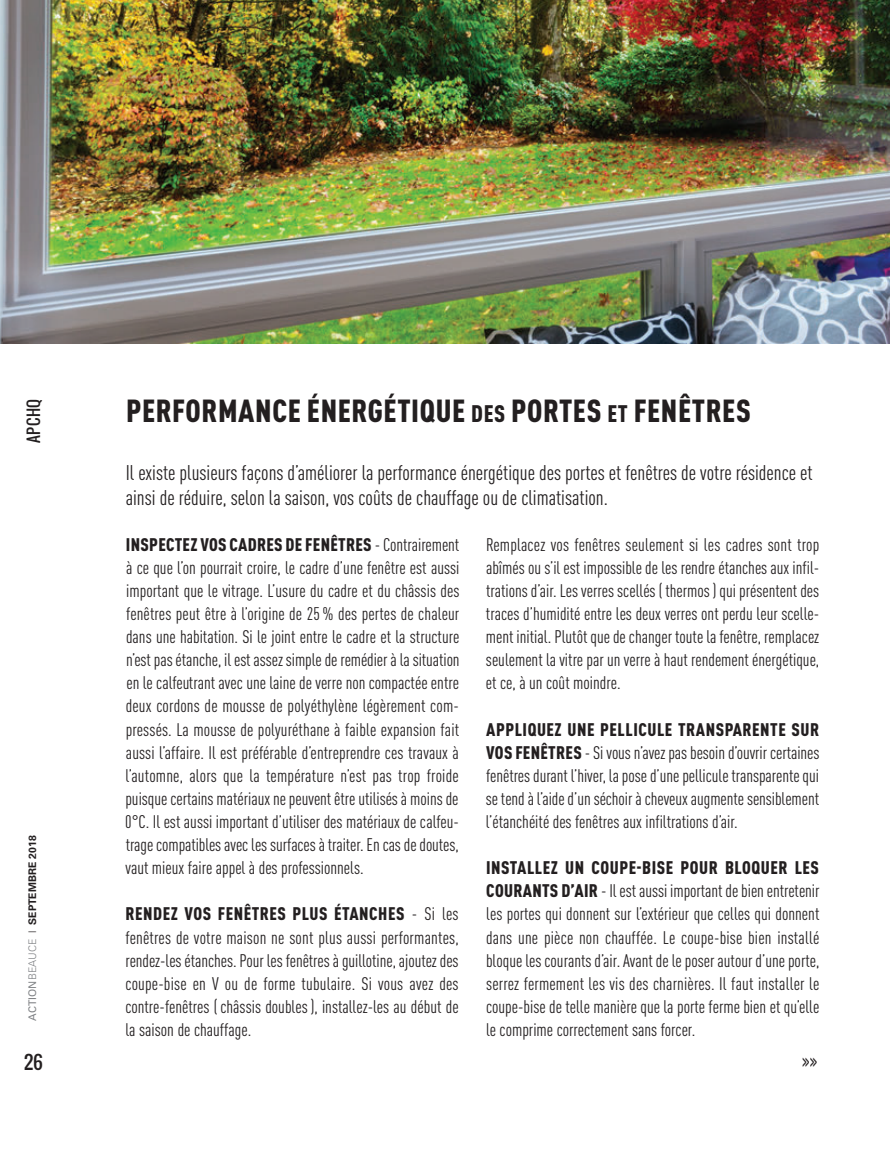
<style>
.page{position:relative;width:890px;height:1161px;background:#fff}
.page>*{position:absolute;margin:0;border:0;box-sizing:border-box;transform-origin:0 0}
.t1{font:900 condensed 31.5px "DIN Pro";letter-spacing:.02em;color:#231f20}
.t2{font:condensed 21px/25.2px "DIN Pro";color:#231f20}
.t3{font:condensed 18px/23.1px "DIN Pro";color:#231f20;text-align:justify}
.t4{font:18px "Oswald";color:#231f20}
.t5{font:300 18px "Oswald";color:#231f20}
.t6{font:15px "Oswald";letter-spacing:.035em;color:#231f20}
.t7{font:700 10.5px "Univers";color:#231f20}
.s1{font-weight:400;color:#808285}
.s2{font-weight:300;color:#808285}
.s3{font-weight:300}
.s4{font-size:23.7px}
.s5{font-weight:900}
</style>
<div class="page">
<img style="left:0;top:0;width:890px;height:343px">
<p class="t6" style="left:26px;top:443px;width:46px;rotate:-90deg">apchq</p>
<p class="t7" style="left:29px;top:1020px;width:186px;rotate:-90deg"><span class="s1">ACTION</span><span class="s2">BEAUCE</span> <span class="s3">|</span> SEPTEMBRE 2018</p>
<p class="t4" style="left:24px;top:1053px;width:20px">26</p>
<p class="t1" style="left:126px;top:399px;width:626px">PERFORMANCE ÉNERGÉTIQUE <span class="s4">DES</span> PORTES <span class="s4">ET</span> FENÊTRES</p>
<p class="t2" style="left:126px;top:461px;width:688px">Il existe plusieurs façons d’améliorer la performance énergétique des portes et fenêtres de votre résidence et ainsi de réduire, selon la saison, vos coûts de chauffage ou de climatisation.</p>
<p class="t3" style="left:125px;top:534px;width:336px"><span class="s5">INSPECTEZ VOS CADRES DE FENÊTRES</span> - Contrairement à ce que l’on pourrait croire, le cadre d’une fenêtre est aussi important que le vitrage. L’usure du cadre et du châssis des fenêtres peut être à l’origine de 25 % des pertes de chaleur dans une habitation. Si le joint entre le cadre et la structure n’est pas étanche, il est assez simple de remédier à la situation en le calfeutrant avec une laine de verre non compactée entre deux cordons de mousse de polyéthylène légèrement com&shy;pressés. La mousse de polyuréthane à faible expansion fait aussi l’affaire. Il est préférable d’entreprendre ces travaux à l’automne, alors que la température n’est pas trop froide puisque certains matériaux ne peuvent être utilisés à moins de 0°C. Il est aussi important d’utiliser des matériaux de calfeu&shy;trage compatibles avec les surfaces à traiter. En cas de doutes, vaut mieux faire appel à des professionnels.</p>
<p class="t3" style="left:125px;top:904px;width:335px"><span class="s5">RENDEZ VOS FENÊTRES PLUS ÉTANCHES</span> - Si les fenêtres de votre maison ne sont plus aussi performantes, rendez-les étanches. Pour les fenêtres à guillotine, ajoutez des coupe-bise en V ou de forme tubulaire. Si vous avez des contre-fenêtres ( châssis doubles ), installez-les au début de la saison de chauffage.</p>
<p class="t3" style="left:486px;top:534px;width:335px">Remplacez vos fenêtres seulement si les cadres sont trop abîmés ou s’il est impossible de les rendre étanches aux infil&shy;trations d’air. Les verres scellés ( thermos ) qui présentent des traces d’humidité entre les deux verres ont perdu leur scelle&shy;ment initial. Plutôt que de changer toute la fenêtre, remplacez seulement la vitre par un verre à haut rendement énergétique, et ce, à un coût moindre.</p>
<p class="t3" style="left:486px;top:719px;width:335px"><span class="s5">APPLIQUEZ UNE PELLICULE TRANSPARENTE SUR VOS FENÊTRES</span> - Si vous n’avez pas besoin d’ouvrir certaines fenêtres durant l’hiver, la pose d’une pellicule transparente qui se tend à l’aide d’un séchoir à cheveux augmente sensiblement l’étanchéité des fenêtres aux infiltrations d’air.</p>
<p class="t3" style="left:486px;top:858px;width:335px"><span class="s5">INSTALLEZ UN COUPE-BISE POUR BLOQUER LES COURANTS D’AIR</span> - Il est aussi important de bien entretenir les portes qui donnent sur l’extérieur que celles qui donnent dans une pièce non chauffée. Le coupe-bise bien installé bloque les courants d’air. Avant de le poser autour d’une porte, serrez fermement les vis des charnières. Il faut installer le coupe-bise de telle manière que la porte ferme bien et qu’elle le comprime correctement sans forcer.</p>
<p class="t5" style="left:801px;top:1051px;width:17px">»»</p>
</div>
